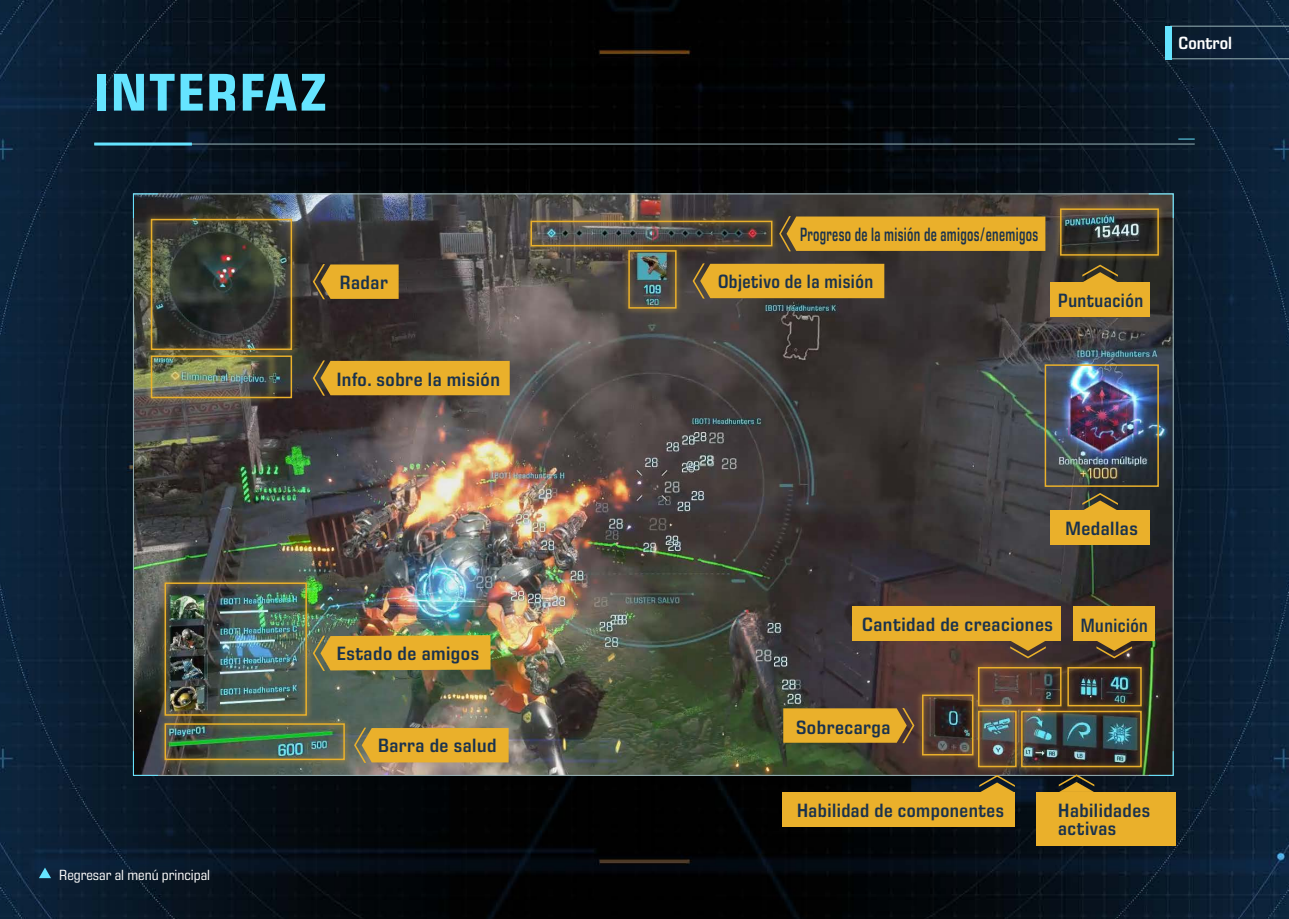
<style>
.page{position:relative;width:1289px;height:919px;background:#fff}
.page>*{position:absolute;margin:0;border:0;box-sizing:border-box;transform-origin:0 0}
.t1{font:700 54px "Eurostile Next Pro Nr";letter-spacing:.05em;color:#65e4ff}
.t2{font:19.65px/18px "Eurostile Next Pro Nr Semi Bd";letter-spacing:.025em;color:#1a324d}
.t3{font:19.65px "Eurostile Next Pro Nr Semi Bd";letter-spacing:.025em;color:#1a324d;scale:.69 1}
.t4{font:19.65px "Eurostile Next Pro Nr Semi Bd";letter-spacing:.025em;color:#1a324d;scale:.93 1}
.t5{font:19.65px "Eurostile Next Pro Nr Semi Bd";letter-spacing:.025em;color:#1a324d;scale:.91 1}
.t6{font:18px "Eurostile Next Pro Nr Semi Bd";color:#fff}
.t7{font:15px "Eurostile Next Pro Nr";color:#fff}
</style>
<div class="page">
<img style="left:0;top:0;width:1288px;height:918px">
<img style="left:135px;top:195px;width:1036px;height:578px">
<img style="left:97px;top:165px;width:249px;height:239px">
<div style="left:151px;top:219px;width:141px;height:131px;border:2px solid #eab02b"></div>
<img style="left:110px;top:528px;width:251px;height:141px">
<div style="left:164px;top:582px;width:143px;height:133px;border:2px solid #eab02b"></div>
<img style="left:867px;top:640px;width:56px;height:152px">
<img style="left:923px;top:760px;width:43px;height:32px">
<img style="left:923px;top:640px;width:87px;height:120px">
<img style="left:1045px;top:612px;width:150px;height:44px">
<img style="left:966px;top:656px;width:229px;height:165px">
<div style="left:1021px;top:710px;width:120px;height:57px;border:2px solid #eab02b"></div>
<img style="left:110px;top:669px;width:289px;height:145px">
<div style="left:164px;top:723px;width:181px;height:37px;border:2px solid #eab02b"></div>
<img style="left:476px;top:166px;width:350px;height:134px">
<div style="left:530px;top:221px;width:242px;height:25px;border:2px solid #eab02b"></div>
<img style="left:574px;top:196px;width:157px;height:167px">
<div style="left:628px;top:250px;width:48px;height:58px;border:2px solid #eab02b"></div>
<img style="left:1005px;top:154px;width:208px;height:156px">
<div style="left:1060px;top:208px;width:98px;height:48px;border:2px solid #eab02b"></div>
<img style="left:97px;top:301px;width:229px;height:151px">
<div style="left:151px;top:355px;width:141px;height:43px;border:2px solid #eab02b"></div>
<svg style="left:313px;top:264px;width:85px;height:35px;background:#d19e2c"></svg>
<svg style="left:313px;top:360px;width:196px;height:35px;background:#dca62b"></svg>
<svg style="left:779px;top:216px;width:266px;height:35px;background:#dfa82b"></svg>
<svg style="left:313px;top:635px;width:177px;height:35px;background:#deaa2e"></svg>
<svg style="left:354px;top:727px;width:154px;height:35px;background:#dda930"></svg>
<svg style="left:692px;top:263px;width:192px;height:35px;background:#dca62c"></svg>
<svg style="left:783px;top:708px;width:131px;height:35px;background:#daa42b"></svg>
<svg style="left:1096px;top:640px;width:36px;height:18px"></svg>
<div style="left:1073px;top:606px;width:81px;height:34px;background:#eab02b"></div>
<svg style="left:1010px;top:640px;width:35px;height:18px"></svg>
<div style="left:852px;top:606px;width:208px;height:34px;background:#eab02b"></div>
<div style="left:1044px;top:364px;width:114px;height:123px;border:2px solid #eab02b"></div>
<svg style="left:1082px;top:493px;width:35px;height:17px"></svg>
<div style="left:1050px;top:510px;width:99px;height:35px;background:#eab02b"></div>
<svg style="left:1082px;top:264px;width:35px;height:18px"></svg>
<div style="left:1050px;top:282px;width:99px;height:34px;background:#eab02b"></div>
<svg style="left:1058px;top:774px;width:36px;height:17px"></svg>
<div style="left:1035px;top:791px;width:140px;height:54px;background:#eab02b"></div>
<svg style="left:979px;top:774px;width:35px;height:18px"></svg>
<div style="left:782px;top:792px;width:232px;height:34px;background:#eab02b"></div>
<hr style="left:94px;top:144px;width:1100px;height:1px;background:#98b3b7">
<hr style="left:94px;top:142px;width:98px;height:3px;background:#65e4ff">
<svg style="left:1178px;top:139px;width:16px;height:1px"></svg>
<svg style="left:1170px;top:26px;width:118px;height:33px;background:#12293e"></svg>
<div style="left:1164px;top:26px;width:6px;height:33px;background:#65e4ff"></div>
<svg style="left:39px;top:867px;width:12px;height:11px"></svg>
<h1 class="t1" style="left:94px;top:62px;width:234px">INTERFAZ</h1>
<p class="t2" style="left:340px;top:273px;width:49px">Radar</p>
<p class="t2" style="left:337px;top:370px;width:165px">Info. sobre la misión</p>
<p class="t7" style="left:59px;top:866px;width:152px">Regresar al menú principal</p>
<p class="t2" style="left:337px;top:644px;width:144px">Estado de amigos</p>
<p class="t2" style="left:378px;top:737px;width:120px">Barra de salud</p>
<p class="t6" style="left:1178px;top:33px;width:55px">Control</p>
<p class="t3" style="left:800px;top:224px;width:347px">Progreso de la misión de amigos/enemigos</p>
<p class="t4" style="left:718px;top:271px;width:168px">Objetivo de la misión</p>
<p class="t4" style="left:1058px;top:289px;width:93px">Puntuación</p>
<p class="t2" style="left:1065px;top:519px;width:74px">Medallas</p>
<p class="t2" style="left:862px;top:616px;width:192px">Cantidad de creaciones</p>
<p class="t5" style="left:1080px;top:614px;width:75px">Munición</p>
<p class="t2" style="left:796px;top:718px;width:96px">Sobrecarga</p>
<p class="t2" style="left:797px;top:801px;width:208px">Habilidad de componentes</p>
<p class="t2" style="left:1058px;top:801px;width:93px">Habilidades activas</p>
</div>
